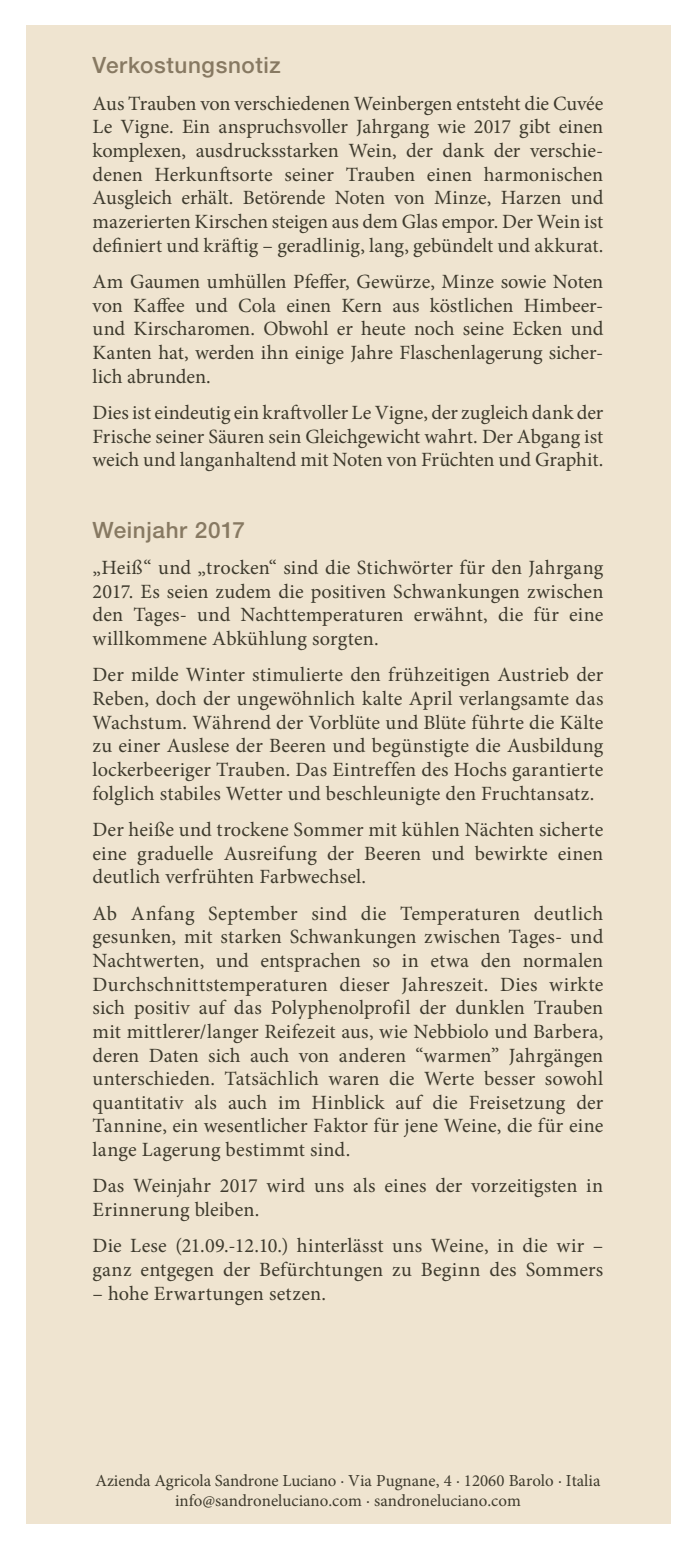
<style>
.page{position:relative;width:696px;height:1550px;background:#fff}
.page>*{position:absolute;margin:0;border:0;box-sizing:border-box;transform-origin:0 0}
.t1{font:500 22.5px "Helvetica Neue LT Std";letter-spacing:.025em;color:#877962}
.t2{font:20.25px/23.6px "Minion Pro";letter-spacing:.005em;color:#3e3a2d;text-align:justify}
.t3{font:16.88px/20.2px "Minion Pro";color:#3e3a2d;text-align:center}
</style>
<div class="page">
<div style="left:26px;top:26px;width:644px;height:1498px;background:#efe4d0"></div>
<p class="t1" style="left:92px;top:52px;width:189px">Verkostungsnotiz</p>
<p class="t2" style="left:92px;top:92px;width:512px">Aus Trauben von verschiedenen Weinbergen entsteht die Cuvée Le Vigne. Ein anspruchsvoller Jahrgang wie 2017 gibt einen komplexen, ausdrucksstarken Wein, der dank der verschie&shy;denen Herkunftsorte seiner Trauben einen harmonischen Ausgleich erhält. Betörende Noten von Minze, Harzen und mazerierten Kirschen steigen aus dem Glas empor. Der Wein ist definiert und kräftig – geradlinig, lang, gebündelt und akkurat.</p>
<p class="t2" style="left:92px;top:270px;width:512px">Am Gaumen umhüllen Pfeffer, Gewürze, Minze sowie Noten von Kaffee und Cola einen Kern aus köstlichen Himbeer&shy;und Kirscharomen. Obwohl er heute noch seine Ecken und Kanten hat, werden ihn einige Jahre Flaschenlagerung sicher&shy;lich abrunden.</p>
<p class="t2" style="left:92px;top:401px;width:512px">Dies ist eindeutig ein kraftvoller Le Vigne, der zugleich dank der Frische seiner Säuren sein Gleichgewicht wahrt. Der Abgang ist weich und langanhaltend mit Noten von Früchten und Graphit.</p>
<p class="t1" style="left:92px;top:516px;width:154px">Weinjahr 2017</p>
<p class="t2" style="left:92px;top:556px;width:512px">„Heiß“ und „trocken“ sind die Stichwörter für den Jahrgang 2017. Es seien zudem die positiven Schwankungen zwischen den Tages- und Nachttemperaturen erwähnt, die für eine willkommene Abkühlung sorgten.</p>
<p class="t2" style="left:92px;top:663px;width:512px">Der milde Winter stimulierte den frühzeitigen Austrieb der Reben, doch der ungewöhnlich kalte April verlangsamte das Wachstum. Während der Vorblüte und Blüte führte die Kälte zu einer Auslese der Beeren und begünstigte die Ausbildung lockerbeeriger Trauben. Das Eintreffen des Hochs garantierte folglich stabiles Wetter und beschleunigte den Fruchtansatz.</p>
<p class="t2" style="left:92px;top:818px;width:512px">Der heiße und trockene Sommer mit kühlen Nächten sicherte eine graduelle Ausreifung der Beeren und bewirkte einen deutlich verfrühten Farbwechsel.</p>
<p class="t2" style="left:92px;top:901px;width:512px">Ab Anfang September sind die Temperaturen deutlich gesunken, mit starken Schwankungen zwischen Tages- und Nachtwerten, und entsprachen so in etwa den normalen Durchschnittstemperaturen dieser Jahreszeit. Dies wirkte sich positiv auf das Polyphenolprofil der dunklen Trauben mit mittlerer/langer Reifezeit aus, wie Nebbiolo und Barbera, deren Daten sich auch von anderen “warmen” Jahrgängen unterschieden. Tatsächlich waren die Werte besser sowohl quantitativ als auch im Hinblick auf die Freisetzung der Tannine, ein wesentlicher Faktor für jene Weine, die für eine lange Lagerung bestimmt sind.</p>
<p class="t2" style="left:92px;top:1174px;width:512px">Das Weinjahr 2017 wird uns als eines der vorzeitigsten in<br>Erinnerung bleiben.</p>
<p class="t2" style="left:92px;top:1234px;width:512px">Die Lese (21.09.-12.10.) hinterlässt uns Weine, in die wir – ganz entgegen der Befürchtungen zu Beginn des Sommers</p>
<p class="t2" style="left:92px;top:1281px;width:235px">– hohe Erwartungen setzen.</p>
<p class="t3" style="left:95px;top:1470px;width:506px">Azienda Agricola Sandrone Luciano · Via Pugnane, 4 · 12060 Barolo · Italia info@sandroneluciano.com · sandroneluciano.com</p>
</div>
